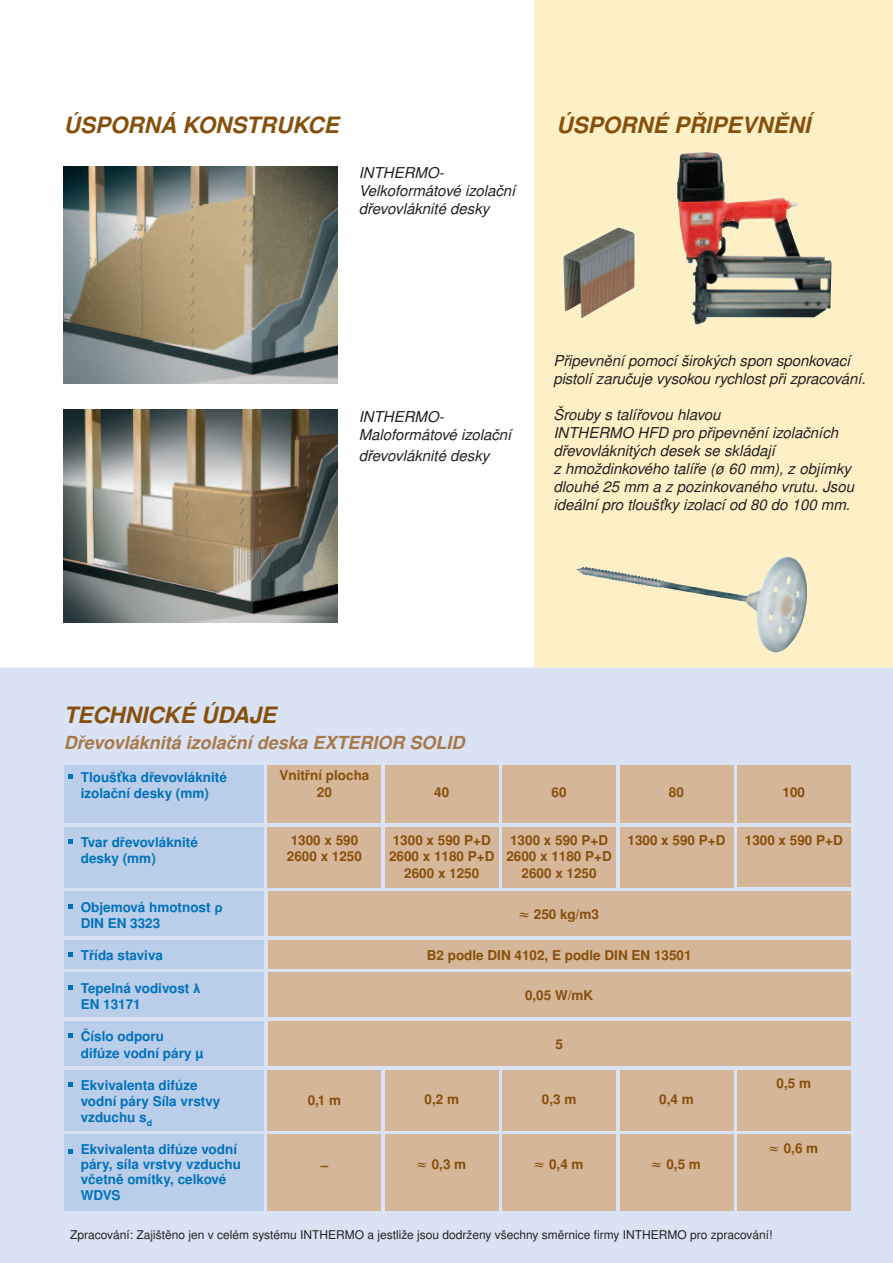
<style>
.page{position:relative;width:893px;height:1263px;background:#fff}
.page>*{position:absolute;margin:0;border:0;box-sizing:border-box;transform-origin:0 0}
.t1{font:italic 700 22.5px "Nimbus San LCE";color:#874f0c}
.t2{font:italic 700 18px "Nimbus San LCE";color:#a87849}
.t3{font:italic 15px/18px "Nimbus San LCE";color:#231f20}
.t4{font:700 13.5px/16.2px "Nimbus San LCE";color:#0072bc}
.t5{font:700 13.5px/16.2px "Nimbus San LCE";color:#874f0c;text-align:center}
.t6{font:12px "Nimbus San LCE";color:#231f20}
.s1{font-family:"Helvetica"}
.s2{font-family:"Math Technical P03";font-weight:400;font-size:15px}
</style>
<div class="page">
<div style="left:534px;top:0;width:359px;height:668px;background:#fef0c6"></div>
<img style="left:563px;top:227px;width:71px;height:92px">
<img style="left:64px;top:167px;width:274px;height:216px">
<img style="left:677px;top:152px;width:154px;height:172px">
<img style="left:64px;top:410px;width:274px;height:212px">
<div style="left:0;top:668px;width:893px;height:595px;background:#d9e3f3"></div>
<div style="left:64px;top:827px;width:200px;height:60px;background:#bacde9"></div>
<div style="left:64px;top:765px;width:200px;height:58px;background:#bacde9"></div>
<div style="left:64px;top:892px;width:200px;height:44px;background:#bacde9"></div>
<div style="left:64px;top:1070px;width:200px;height:60px;background:#bacde9"></div>
<div style="left:64px;top:1134px;width:200px;height:77px;background:#bacde9"></div>
<div style="left:268px;top:827px;width:113px;height:60px;background:#d6b698"></div>
<div style="left:268px;top:765px;width:113px;height:58px;background:#d6b698"></div>
<div style="left:268px;top:1070px;width:113px;height:60px;background:#d6b698"></div>
<div style="left:268px;top:1134px;width:113px;height:77px;background:#d6b698"></div>
<div style="left:385px;top:827px;width:113px;height:60px;background:#d6b698"></div>
<div style="left:385px;top:765px;width:113px;height:58px;background:#d6b698"></div>
<div style="left:385px;top:1070px;width:113px;height:60px;background:#d6b698"></div>
<div style="left:385px;top:1134px;width:113px;height:77px;background:#d6b698"></div>
<div style="left:503px;top:827px;width:113px;height:60px;background:#d6b698"></div>
<div style="left:503px;top:765px;width:113px;height:58px;background:#d6b698"></div>
<div style="left:503px;top:1070px;width:113px;height:60px;background:#d6b698"></div>
<div style="left:503px;top:1134px;width:113px;height:77px;background:#d6b698"></div>
<div style="left:620px;top:827px;width:113px;height:60px;background:#d6b698"></div>
<div style="left:620px;top:765px;width:113px;height:58px;background:#d6b698"></div>
<div style="left:620px;top:1070px;width:113px;height:60px;background:#d6b698"></div>
<div style="left:620px;top:1134px;width:113px;height:77px;background:#d6b698"></div>
<div style="left:737px;top:827px;width:113px;height:60px;background:#d6b698"></div>
<div style="left:737px;top:765px;width:113px;height:58px;background:#d6b698"></div>
<div style="left:737px;top:1070px;width:113px;height:60px;background:#d6b698"></div>
<div style="left:737px;top:1134px;width:113px;height:77px;background:#d6b698"></div>
<div style="left:64px;top:940px;width:200px;height:28px;background:#bacde9"></div>
<div style="left:64px;top:972px;width:200px;height:45px;background:#bacde9"></div>
<div style="left:64px;top:1021px;width:200px;height:45px;background:#bacde9"></div>
<div style="left:268px;top:892px;width:582px;height:44px;background:#d6b698"></div>
<div style="left:268px;top:940px;width:582px;height:28px;background:#d6b698"></div>
<div style="left:268px;top:972px;width:582px;height:45px;background:#d6b698"></div>
<div style="left:268px;top:1021px;width:582px;height:45px;background:#d6b698"></div>
<svg style="left:68px;top:774px;width:5px;height:5px"></svg>
<svg style="left:68px;top:839px;width:5px;height:5px"></svg>
<svg style="left:68px;top:904px;width:5px;height:5px"></svg>
<svg style="left:68px;top:952px;width:5px;height:5px"></svg>
<svg style="left:68px;top:985px;width:5px;height:5px"></svg>
<svg style="left:68px;top:1033px;width:5px;height:5px"></svg>
<svg style="left:68px;top:1082px;width:5px;height:5px"></svg>
<svg style="left:68px;top:1149px;width:5px;height:4px"></svg>
<img style="left:576px;top:557px;width:231px;height:96px">
<h1 class="t1" style="left:64px;top:115px;width:277px">ÚSPORNÁ KONSTRUKCE</h1>
<p class="t3" style="left:359px;top:165px;width:158px">INTHERMO-<br>Velkoformátové izolační dřevovláknité desky</p>
<h1 class="t1" style="left:556px;top:115px;width:255px">ÚSPORNÉ PŘIPEVNĚNÍ</h1>
<p class="t3" style="left:359px;top:408px;width:154px">INTHERMO-<br>Maloformátové izolační</p>
<p class="t3" style="left:359px;top:448px;width:132px">dřevovláknité desky</p>
<p class="t3" style="left:553px;top:353px;width:314px">Připevnění pomocí širokých spon sponkovací pistolí zaručuje vysokou rychlost při zpracování.</p>
<p class="t3" style="left:553px;top:407px;width:302px">Šrouby s talířovou hlavou<br>INTHERMO HFD pro připevnění izolačních dřevovláknitých desek se skládají<br>z hmoždinkového talíře (ø 60 mm), z objímky dlouhé 25 mm a z pozinkovaného vrutu. Jsou ideální pro tloušťky izolací od 80 do 100 mm.</p>
<h1 class="t1" style="left:64px;top:705px;width:214px">TECHNICKÉ ÚDAJE</h1>
<p class="t2" style="left:64px;top:735px;width:402px">Dřevovláknitá izolační deska EXTERIOR SOLID</p>
<p class="t5" style="left:279px;top:768px;width:92px">Vnitřní plocha<br>20</p>
<p class="t5" style="left:287px;top:833px;width:77px;text-align:left">1300 x 590<br>2600 x 1250</p>
<p class="t4" style="left:81px;top:770px;width:148px">Tloušťka dřevovláknité izolační desky (mm)</p>
<p class="t4" style="left:81px;top:835px;width:119px">Tvar dřevovláknité desky (mm)</p>
<p class="t4" style="left:81px;top:899px;width:143px">Objemová hmotnost <span class="s1">ρ<br></span>DIN EN 3323</p>
<p class="t4" style="left:81px;top:948px;width:84px">Třída staviva</p>
<p class="t4" style="left:81px;top:980px;width:121px">Tepelná vodivost <span class="s1">λ<br></span>EN 13171</p>
<p class="t4" style="left:81px;top:1029px;width:124px">Číslo odporu difúze vodní páry μ</p>
<p class="t4" style="left:81px;top:1078px;width:141px">Ekvivalenta difúze vodní páry Síla vrstvy vzduchu s<sub>d</sub></p>
<p class="t4" style="left:81px;top:1142px;width:162px;line-height:15.5px">Ekvivalenta difúze vodní páry, síla vrstvy vzduchu včetně omítky, celkové<br>WDVS</p>
<p class="t5" style="left:434px;top:784px;width:17px">40</p>
<p class="t5" style="left:389px;top:833px;width:107px">1300 x 590 P+D<br>2600 x 1180 P+D<br>2600 x 1250</p>
<p class="t5" style="left:552px;top:784px;width:17px">60</p>
<p class="t5" style="left:506px;top:833px;width:107px">1300 x 590 P+D<br>2600 x 1180 P+D<br>2600 x 1250</p>
<p class="t5" style="left:669px;top:784px;width:17px">80</p>
<p class="t5" style="left:627px;top:833px;width:99px">1300 x 590 P+D</p>
<p class="t5" style="left:519px;top:906px;width:81px"><span class="s2">"</span> 250 kg/m3</p>
<p class="t5" style="left:427px;top:947px;width:266px">B2 podle DIN 4102, E podle DIN EN 13501</p>
<p class="t5" style="left:525px;top:988px;width:70px">0,05 W/mK</p>
<p class="t5" style="left:555px;top:1037px;width:9px">5</p>
<p class="t5" style="left:424px;top:1092px;width:36px">0,2 m</p>
<p class="t5" style="left:542px;top:1092px;width:36px">0,3 m</p>
<p class="t5" style="left:659px;top:1092px;width:36px">0,4 m</p>
<p class="t5" style="left:308px;top:1093px;width:35px">0,1 m</p>
<p class="t5" style="left:417px;top:1157px;width:50px"><span class="s2">"</span> 0,3 m</p>
<p class="t5" style="left:535px;top:1157px;width:50px"><span class="s2">"</span> 0,4 m</p>
<p class="t5" style="left:652px;top:1157px;width:50px"><span class="s2">"</span> 0,5 m</p>
<p class="t5" style="left:321px;top:1158px;width:9px">–</p>
<p class="t5" style="left:782px;top:784px;width:24px">100</p>
<p class="t5" style="left:745px;top:833px;width:99px">1300 x 590 P+D</p>
<p class="t5" style="left:776px;top:1076px;width:36px">0,5 m</p>
<p class="t5" style="left:769px;top:1141px;width:50px"><span class="s2">"</span> 0,6 m</p>
<p class="t6" style="left:70px;top:1229px;width:704px">Zpracování: Zajištěno jen v celém systému INTHERMO a jestliže jsou dodrženy všechny směrnice firmy INTHERMO pro zpracování!</p>
</div>
